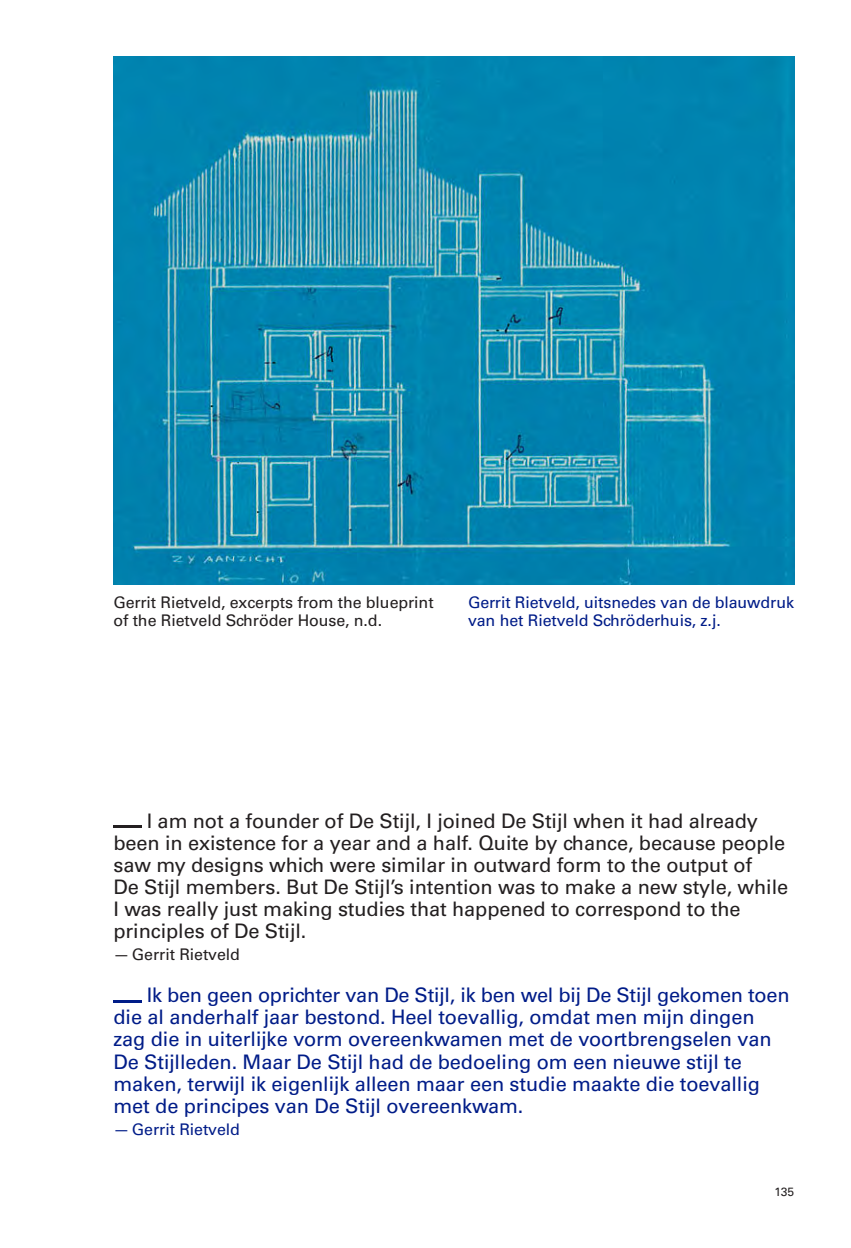
<style>
.page{position:relative;width:851px;height:1248px;background:#fff}
.page>*{position:absolute;margin:0;border:0;box-sizing:border-box;transform-origin:0 0}
.t1{font:20px/22px "Univers LT Pro 55 Roman";letter-spacing:-.005em;color:#001c88}
.t2{font:20px/22px "Univers LT Pro 55 Roman";letter-spacing:-.005em;color:#231f20}
.t3{font:16px/18px "Univers LT Pro 55 Roman";letter-spacing:-.005em;color:#231f20}
.t4{font:16px/18px "Univers LT Pro 55 Roman";letter-spacing:-.005em;color:#001c88}
.t5{font:12px "Univers LT Pro 55 Roman";color:#231f20}
</style>
<div class="page">
<img style="left:113px;top:57px;width:681px;height:527px">
<hr style="left:113px;top:824px;width:29px;height:3px;background:#231f20">
<hr style="left:113px;top:999px;width:29px;height:3px;background:#001c88">
<p class="t3" style="left:113px;top:592px;width:321px">Gerrit Rietveld, excerpts from the blueprint of the Rietveld Schröder House, n.d.</p>
<p class="t4" style="left:468px;top:592px;width:327px">Gerrit Rietveld, uitsnedes van de blauwdruk van het Rietveld Schröderhuis, z.j.</p>
<p class="t2" style="left:113px;top:808px;width:676px;text-indent:33px">I am not a founder of De Stijl, I joined De Stijl when it had already been in existence for a year and a half. Quite by chance, because people saw my designs which were similar in outward form to the output of<br>De Stijl members. But De Stijl’s intention was to make a new style, while I was really just making studies that happened to correspond to the principles of De Stijl.</p>
<p class="t3" style="left:113px;top:944px;width:128px">— Gerrit Rietveld</p>
<p class="t1" style="left:113px;top:983px;width:677px;text-indent:33px">Ik ben geen oprichter van De Stĳl, ik ben wel bĳ De Stĳl gekomen toen die al anderhalf jaar bestond. Heel toevallig, omdat men mĳn dingen zag die in uiterlĳke vorm overeenkwamen met de voortbrengselen van De Stĳlleden. Maar De Stĳl had de bedoeling om een nieuwe stĳl te maken, terwĳl ik eigenlĳk alleen maar een studie maakte die toevallig met de principes van De Stĳl overeenkwam.</p>
<p class="t4" style="left:113px;top:1118px;width:128px">— Gerrit Rietveld</p>
<p class="t5" style="left:774px;top:1182px;width:21px">135</p>
</div>
